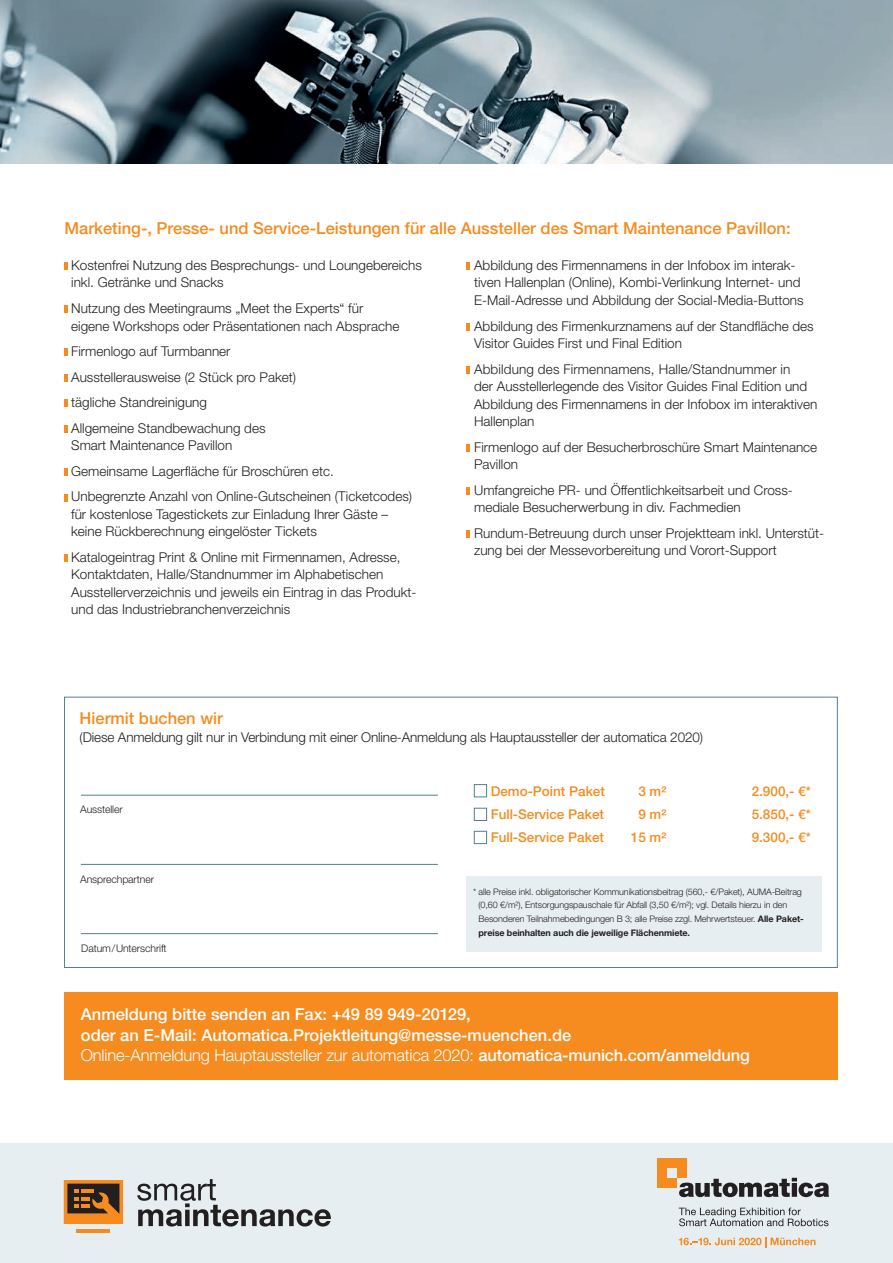
<style>
.page{position:relative;width:893px;height:1263px;background:#fff}
.page>*{position:absolute;margin:0;border:0;box-sizing:border-box;transform-origin:0 0}
.t1{font:500 16.5px/20.7px "Helvetica Neue LT Pro";color:#fff}
.t2{font:500 16.5px "Helvetica Neue LT Pro";color:#f68b1f}
.t3{font:300 13.5px/17.5px "Helvetica Neue LT Pro";color:#231f20}
.t4{font:500 13.5px "Helvetica Neue LT Pro";color:#f68b1f}
.t5{font:300 10.5px "Helvetica Neue LT Pro";letter-spacing:-.01em;color:#231f20}
.t6{font:300 9px/13.6px "Helvetica Neue LT Pro";letter-spacing:-.01em;color:#231f20}
.s1{font-weight:700}
.s2{font-weight:300}
</style>
<div class="page">
<div style="left:64px;top:992px;width:774px;height:88px;background:#f68b1f"></div>
<div style="left:0;top:1143px;width:893px;height:120px;background:#e7eef1"></div>
<hr style="left:81px;top:933px;width:357px;height:1px;background:#577e8f">
<hr style="left:81px;top:795px;width:357px;height:1px;background:#577e8f">
<hr style="left:81px;top:864px;width:357px;height:1px;background:#577e8f">
<div style="left:474px;top:784px;width:13px;height:13px;border:1px solid #577e8f"></div>
<div style="left:474px;top:808px;width:13px;height:13px;border:1px solid #577e8f"></div>
<div style="left:474px;top:831px;width:13px;height:13px;border:1px solid #577e8f"></div>
<div style="left:467px;top:876px;width:355px;height:76px;background:#e7eef1"></div>
<img style="left:0;top:0;width:893px;height:164px">
<div style="left:667px;top:1158px;width:10px;height:9px;background:#f68b1f"></div>
<div style="left:667px;top:1179px;width:10px;height:9px;background:#f68b1f"></div>
<div style="left:657px;top:1158px;width:9px;height:9px;background:#f68b1f"></div>
<div style="left:657px;top:1168px;width:9px;height:10px;background:#f68b1f"></div>
<div style="left:677px;top:1158px;width:10px;height:9px;background:#f68b1f"></div>
<div style="left:657px;top:1179px;width:9px;height:9px;background:#f68b1f"></div>
<div style="left:677px;top:1168px;width:10px;height:10px;background:#f68b1f"></div>
<svg style="left:679px;top:1178px;width:150px;height:19px"></svg>
<svg style="left:679px;top:1207px;width:149px;height:19px"></svg>
<svg style="left:679px;top:1237px;width:136px;height:10px"></svg>
<svg style="left:64px;top:263px;width:3px;height:7px"></svg>
<svg style="left:64px;top:306px;width:3px;height:7px"></svg>
<svg style="left:64px;top:349px;width:3px;height:7px"></svg>
<svg style="left:64px;top:374px;width:3px;height:8px"></svg>
<svg style="left:64px;top:400px;width:3px;height:7px"></svg>
<svg style="left:64px;top:425px;width:3px;height:8px"></svg>
<svg style="left:64px;top:468px;width:3px;height:8px"></svg>
<svg style="left:64px;top:494px;width:3px;height:7px"></svg>
<svg style="left:64px;top:555px;width:3px;height:7px"></svg>
<svg style="left:467px;top:263px;width:3px;height:7px"></svg>
<svg style="left:467px;top:323px;width:3px;height:8px"></svg>
<svg style="left:467px;top:366px;width:3px;height:8px"></svg>
<svg style="left:467px;top:445px;width:3px;height:7px"></svg>
<svg style="left:467px;top:488px;width:3px;height:7px"></svg>
<svg style="left:467px;top:531px;width:3px;height:7px"></svg>
<svg style="left:137px;top:1179px;width:194px;height:47px"></svg>
<hr style="left:77px;top:1229px;width:33px;height:3px;background:#f68b1f">
<svg style="left:64px;top:1180px;width:59px;height:44px;background:#985b1f"></svg>
<p class="t2" style="left:65px;top:219px;width:728px">Marketing-, Presse- und Service-Leistungen für alle Aussteller des Smart Maintenance Pavillon:</p>
<p class="t3" style="left:71px;top:256px;width:352px">Kostenfrei Nutzung des Besprechungs- und Loungebereichs inkl. Getränke und Snacks</p>
<p class="t3" style="left:71px;top:299px;width:330px">Nutzung des Meetingraums „Meet the Experts“ für eigene Workshops oder Präsentationen nach Absprache</p>
<p class="t3" style="left:71px;top:338px;width:226px;line-height:25.5px">Firmenlogo auf Turmbanner<br>Ausstellerausweise (2 Stück pro Paket) tägliche Standreinigung<br>Allgemeine Standbewachung des</p>
<p class="t3" style="left:71px;top:432px;width:342px;line-height:25.5px">Smart Maintenance Pavillon<br>Gemeinsame Lagerfläche für Broschüren etc.<br>Unbegrenzte Anzahl von Online-Gutscheinen (Ticketcodes)</p>
<p class="t3" style="left:71px;top:505px;width:319px">für kostenlose Tagestickets zur Einladung Ihrer Gäste – keine Rückberechnung eingelöster Tickets</p>
<p class="t3" style="left:71px;top:548px;width:347px">Katalogeintrag Print &amp; Online mit Firmennamen, Adresse, Kontaktdaten, Halle/Standnummer im Alphabetischen Ausstellerverzeichnis und jeweils ein Eintrag in das Produkt&shy;und das Industriebranchenverzeichnis</p>
<p class="t3" style="left:474px;top:256px;width:331px">Abbildung des Firmennamens in der Infobox im interak&shy;tiven Hallenplan (Online), Kombi-Verlinkung Internet- und<br>E-Mail-Adresse und Abbildung der Social-Media-Buttons</p>
<p class="t3" style="left:474px;top:317px;width:341px">Abbildung des Firmenkurznamens auf der Standfläche des<br>Visitor Guides First und Final Edition</p>
<p class="t3" style="left:474px;top:360px;width:345px">Abbildung des Firmennamens, Halle/Standnummer in<br>der Ausstellerlegende des Visitor Guides Final Edition und Abbildung des Firmennamens in der Infobox im interaktiven Hallenplan</p>
<p class="t3" style="left:474px;top:438px;width:345px">Firmenlogo auf der Besucherbroschüre Smart Maintenance<br>Pavillon</p>
<p class="t3" style="left:474px;top:481px;width:320px">Umfangreiche PR- und Öffentlichkeitsarbeit und Cross&shy;mediale Besucherwerbung in div. Fachmedien</p>
<p class="t3" style="left:474px;top:524px;width:352px">Rundum-Betreuung durch unser Projektteam inkl. Unterstüt&shy;zung bei der Messevorbereitung und Vorort-Support</p>
<p class="t2" style="left:80px;top:708px;width:145px">Hiermit buchen wir</p>
<p class="t3" style="left:80px;top:728px;width:625px">(Diese Anmeldung gilt nur in Verbindung mit einer Online-Anmeldung als Hauptaussteller der automatica 2020)</p>
<p class="t5" style="left:80px;top:803px;width:44px">Aussteller</p>
<p class="t5" style="left:80px;top:872px;width:75px">Ansprechpartner</p>
<p class="t5" style="left:81px;top:942px;width:87px">Datum/Unterschrift</p>
<p class="t4" style="left:491px;top:783px;width:116px">Demo-Point Paket</p>
<p class="t4" style="left:638px;top:783px;width:29px">3 m²</p>
<p class="t4" style="left:752px;top:783px;width:61px">2.900,- €*</p>
<p class="t4" style="left:491px;top:806px;width:115px">Full-Service Paket</p>
<p class="t4" style="left:638px;top:806px;width:29px">9 m²</p>
<p class="t4" style="left:752px;top:806px;width:61px">5.850,- €*</p>
<p class="t4" style="left:491px;top:829px;width:115px">Full-Service Paket</p>
<p class="t4" style="left:631px;top:829px;width:37px">15 m²</p>
<p class="t4" style="left:752px;top:829px;width:61px">9.300,- €*</p>
<p class="t6" style="left:479px;top:884px;width:327px;text-indent:-5px">* alle Preise inkl. obligatorischer Kommunikationsbeitrag (560,- €/Paket), AUMA-Beitrag (0,60 €/m²), Entsorgungspauschale für Abfall (3,50 €/m²); vgl. Details hierzu in den Besonderen Teilnahmebedingungen B 3; alle Preise zzgl. Mehrwertsteuer. <span class="s1">Alle Paket&shy;preise beinhalten auch die jeweilige Flächenmiete.</span></p>
<p class="t1" style="left:81px;top:1004px;width:670px">Anmeldung bitte senden an Fax: +49 89 949-20129,<br>oder an E-Mail: Automatica.Projektleitung@messe-muenchen.de<br><span class="s2">Online-Anmeldung Hauptaussteller zur automatica 2020:</span> automatica-munich.com/anmeldung</p>
</div>
